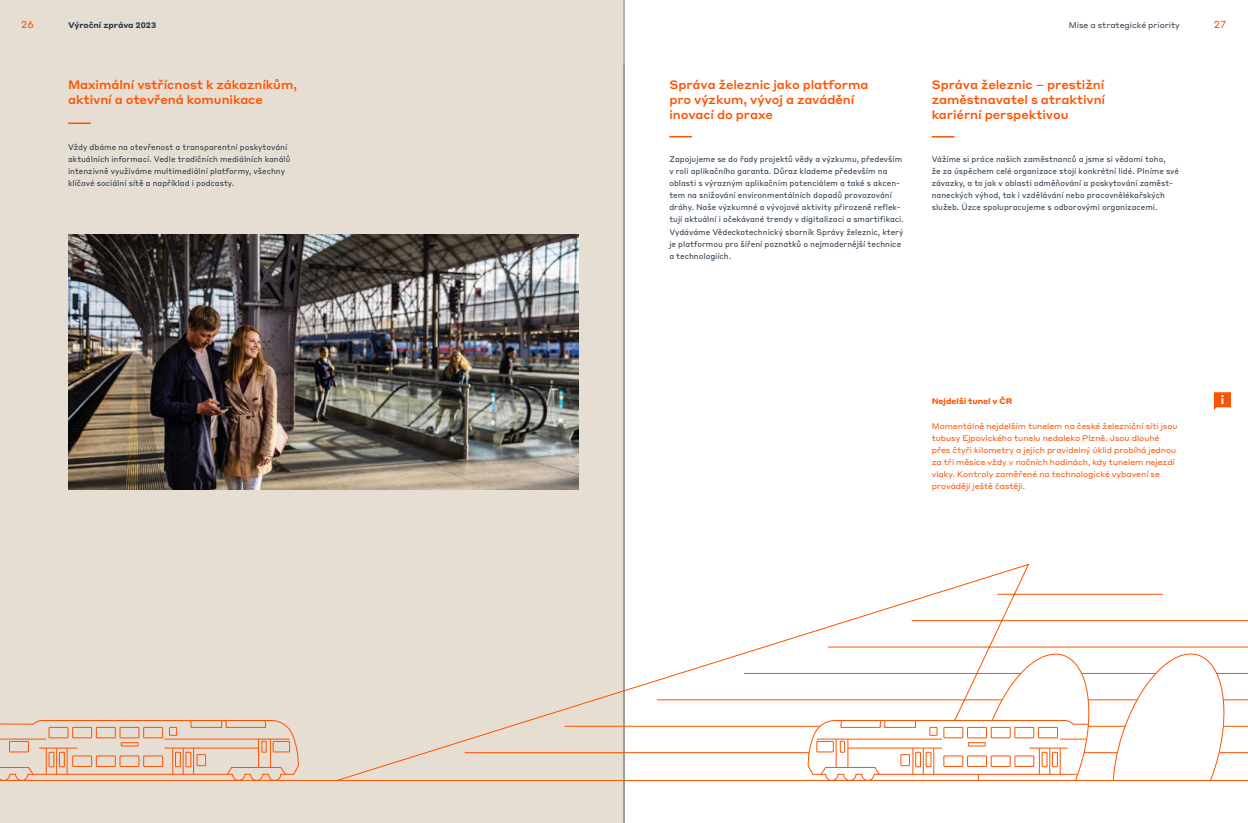
<style>
.page{position:relative;width:1248px;height:823px;background:#fff}
.page>*{position:absolute;margin:0;border:0;box-sizing:border-box;transform-origin:0 0}
.t1{font:500 12px/15px "Styrene A";letter-spacing:-.005em;color:#ff5200}
.t2{font:10px "Styrene A";color:#ff5200}
.t3{font:10px "Styrene B";color:#ff5200}
.t4{font:8px/12.1px "Styrene B";color:#2e3c4c}
.t5{font:8px/12px "Styrene A";letter-spacing:-.005em;color:#ff5200}
.t6{font:700 8px "Styrene A";letter-spacing:-.005em;color:#2e3c4c}
.t7{font:8px "Styrene A";letter-spacing:-.005em;color:#2e3c4c}
.t8{font:700 8px "Styrene A";letter-spacing:-.005em;color:#ff5200}
</style>
<div class="page">
<div style="left:0;top:0;width:624px;height:822px;background:#e6ded3"></div>
<svg style="left:340px;top:690px;width:283px;height:89px"></svg>
<hr style="left:0;top:779px;width:624px;height:1px;background:#ff5200">
<svg style="left:0;top:720px;width:299px;height:60px"></svg>
<img style="left:68px;top:234px;width:510px;height:255px">
<hr style="left:68px;top:122px;width:23px;height:2px;background:#ff5200">
<svg style="left:625px;top:563px;width:622px;height:191px"></svg>
<svg style="left:1112px;top:646px;width:120px;height:133px"></svg>
<hr style="left:624px;top:779px;width:623px;height:1px;background:#ff5200">
<svg style="left:806px;top:647px;width:291px;height:133px"></svg>
<svg style="left:931px;top:136px;width:23px;height:1px"></svg>
<svg style="left:669px;top:136px;width:23px;height:1px"></svg>
<svg style="left:1214px;top:392px;width:16px;height:18px"></svg>
<hr style="left:624px;top:65px;width:1px;height:757px;background:#878787">
<hr style="left:623px;top:0;width:1px;height:822px;background:#878787">
<p class="t3" style="left:21px;top:16px;width:14px">26</p>
<p class="t7" style="left:1068px;top:19px;width:113px">Mise a strategické priority</p>
<p class="t2" style="left:27px;top:16px;width:8px">8</p>
<p class="t6" style="left:68px;top:19px;width:90px">Výroční zpráva 2023</p>
<p class="t2" style="left:1213px;top:16px;width:14px">29</p>
<p class="t6" style="left:68px;top:19px;width:77px">roknazeleznici.cz</p>
<p class="t3" style="left:1219px;top:16px;width:8px">7</p>
<h1 class="t1" style="left:68px;top:76px;width:230px">Maximální vstřícnost k zákazníkům, aktivní a otevřená komunikace</h1>
<p class="t4" style="left:68px;top:140px;width:224px">Vždy dbáme na otevřenost a transparentní poskytování aktuálních informací. Vedle tradičních mediálních kanálů intenzivně využíváme multimediální platformy, všechny klíčové sociální sítě a například i podcasty.</p>
<h1 class="t1" style="left:669px;top:76px;width:200px">Správa železnic jako platforma pro výzkum, vývoj a zavádění inovací do praxe</h1>
<p class="t4" style="left:669px;top:152px;width:236px">Zapojujeme se do řady projektů vědy a výzkumu, především v roli aplikačního garanta. Důraz klademe především na oblasti s výrazným aplikačním potenciálem a také s akcen&shy;tem na snižování environmentálních dopadů provozování dráhy. Naše výzkumné a vývojové aktivity přirozeně reflek&shy;tují aktuální i očekávané trendy v digitalizaci a smartifikaci.<br>Vydáváme Vědeckotechnický sborník Správy železnic, který je platformou pro šíření poznatků o nejmodernější technice a technologiích.</p>
<h1 class="t1" style="left:931px;top:76px;width:175px;text-align:justify">Správa železnic – prestižní zaměstnavatel s atraktivní kariérní perspektivou</h1>
<p class="t4" style="left:931px;top:152px;width:249px">Vážíme si práce našich zaměstnanců a jsme si vědomi toho,<br>že za úspěchem celé organizace stojí konkrétní lidé. Plníme své závazky, a to jak v oblasti odměňování a poskytování zaměst&shy;naneckých výhod, tak i vzdělávání nebo pracovnělékařských služeb. Úzce spolupracujeme s odborovými organizacemi.</p>
<p class="t8" style="left:931px;top:394px;width:82px">Nejdelší tunel v ČR</p>
<p class="t5" style="left:931px;top:419px;width:247px">Momentálně nejdelším tunelem na české železniční síti jsou tubusy Ejpovického tunelu nedaleko Plzně. Jsou dlouhé přes čtyři kilometry a jejich pravidelný úklid probíhá jednou za tři měsíce vždy v nočních hodinách, kdy tunelem nejezdí vlaky. Kontroly zaměřené na technologické vybavení se provádějí ještě častěji.</p>
</div>
